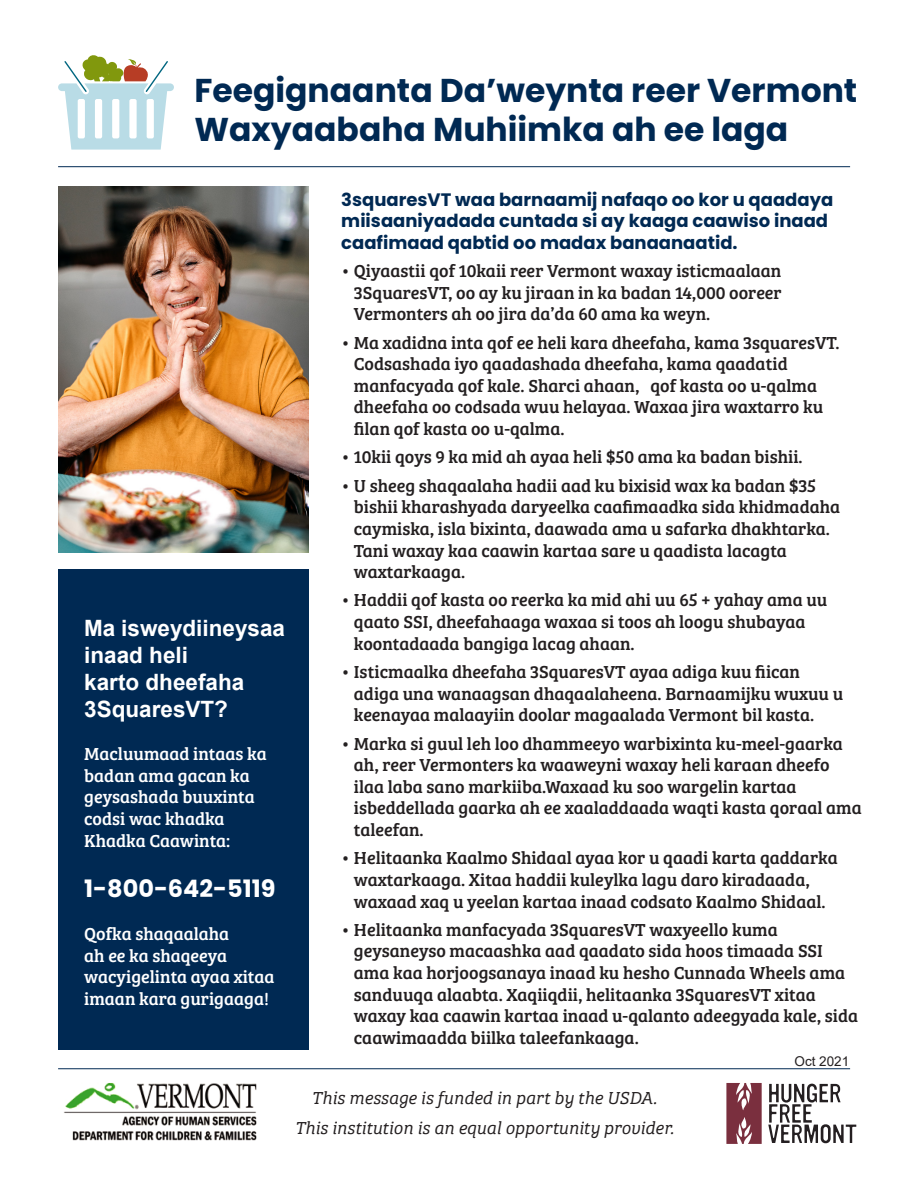
<style>
.page{position:relative;width:918px;height:1188px;background:#fff}
.page>*{position:absolute;margin:0;border:0;box-sizing:border-box;transform-origin:0 0}
.t1{font:700 33px/39px "Poppins";color:#002953}
.t2{font:700 24px "Poppins";color:#fff}
.t3{font:700 22.5px/27px "Arial";color:#fff}
.t4{font:18px/21.6px "Bree Serif";color:#231f20}
.t5{font:18px/21.6px "Bree Serif";color:#fff}
.t6{font:700 18px/21.6px "Poppins";color:#002953}
.t7{font:italic 18px "Bree Serif Lt";color:#231f20}
.t8{font:13.5px "Arial";color:#231f20}
</style>
<div class="page">
<svg style="left:58px;top:55px;width:116px;height:95px"></svg>
<img style="left:58px;top:187px;width:251px;height:365px">
<hr style="left:58px;top:166px;width:792px;height:1px;background:#002953">
<hr style="left:58px;top:1068px;width:792px;height:1px;background:#002953">
<div style="left:58px;top:570px;width:251px;height:480px;background:#002953"></div>
<img style="left:64px;top:1083px;width:192px;height:58px">
<svg style="left:768px;top:1084px;width:88px;height:59px"></svg>
<svg style="left:726px;top:1083px;width:36px;height:61px;background:#91535f"></svg>
<p class="t1" style="left:194px;top:71px;width:664px">Feegignaanta Da’weynta reer Vermont<br>Waxyaabaha Muhiimka ah ee laga</p>
<p class="t3" style="left:84px;top:615px;width:202px">Ma isweydiineysaa inaad heli<br>karto dheefaha<br>3SquaresVT?</p>
<p class="t5" style="left:84px;top:742px;width:184px">Macluumaad intaas ka badan ama gacan ka geysashada buuxinta codsi wac khadka<br>Khadka Caawinta:</p>
<p class="t2" style="left:84px;top:875px;width:193px">1-800-642-5119</p>
<p class="t5" style="left:84px;top:922px;width:192px">Qofka shaqaalaha<br>ah ee ka shaqeeya wacyigelinta ayaa xitaa imaan kara gurigaaga!</p>
<p class="t6" style="left:341px;top:189px;width:494px">3squaresVT waa barnaamij nafaqo oo kor u qaadaya miisaaniyadada cuntada si ay kaaga caawiso inaad caafimaad qabtid oo madax banaanaatid.</p>
<p class="t4" style="left:354px;top:259px;width:429px;text-align:justify;text-indent:-13px">• Qiyaastii qof 10kaii reer Vermont waxay isticmaalaan 3SquaresVT, oo ay ku jiraan in ka badan 14,000 ooreer Vermonters ah oo jira da’da 60 ama ka weyn.</p>
<p class="t4" style="left:354px;top:331px;width:487px;text-indent:-13px">• Ma xadidna inta qof ee heli kara dheefaha, kama 3squaresVT.<br>Codsashada iyo qaadashada dheefaha, kama qaadatid manfacyada qof kale. Sharci ahaan, qof kasta oo u-qalma dheefaha oo codsada wuu helayaa. Waxaa jira waxtarro ku filan qof kasta oo u-qalma.</p>
<p class="t4" style="left:341px;top:445px;width:463px">• 10kii qoys 9 ka mid ah ayaa heli $50 ama ka badan bishii.</p>
<p class="t4" style="left:354px;top:474px;width:488px;text-indent:-13px">• U sheeg shaqaalaha hadii aad ku bixisid wax ka badan $35 bishii kharashyada daryeelka caafimaadka sida khidmadaha caymiska, isla bixinta, daawada ama u safarka dhakhtarka.<br>Tani waxay kaa caawin kartaa sare u qaadista lacagta waxtarkaaga.</p>
<p class="t4" style="left:354px;top:588px;width:475px;text-indent:-13px">• Haddii qof kasta oo reerka ka mid ahi uu 65 + yahay ama uu qaato SSI, dheefahaaga waxaa si toos ah loogu shubayaa koontadaada bangiga lacag ahaan.</p>
<p class="t4" style="left:354px;top:660px;width:491px;text-indent:-13px">• Isticmaalka dheefaha 3SquaresVT ayaa adiga kuu fiican adiga una wanaagsan dhaqaalaheena. Barnaamijku wuxuu u keenayaa malaayiin doolar magaalada Vermont bil kasta.</p>
<p class="t4" style="left:354px;top:732px;width:509px;text-indent:-13px">• Marka si guul leh loo dhammeeyo warbixinta ku-meel-gaarka ah, reer Vermonters ka waaweyni waxay heli karaan dheefo ilaa laba sano markiiba.Waxaad ku soo wargelin kartaa isbeddellada gaarka ah ee xaaladdaada waqti kasta qoraal ama taleefan.</p>
<p class="t4" style="left:354px;top:846px;width:485px;text-indent:-13px">• Helitaanka Kaalmo Shidaal ayaa kor u qaadi karta qaddarka waxtarkaaga. Xitaa haddii kuleylka lagu daro kiradaada, waxaad xaq u yeelan kartaa inaad codsato Kaalmo Shidaal.</p>
<p class="t4" style="left:354px;top:918px;width:506px;text-indent:-13px">• Helitaanka manfacyada 3SquaresVT waxyeello kuma geysaneyso macaashka aad qaadato sida hoos timaada SSI ama kaa horjoogsanaya inaad ku hesho Cunnada Wheels ama sanduuqa alaabta. Xaqiiqdii, helitaanka 3SquaresVT xitaa waxay kaa caawin kartaa inaad u-qalanto adeegyada kale, sida caawimaadda biilka taleefankaaga.</p>
<p class="t7" style="left:312px;top:1085px;width:347px">This message is funded in part by the USDA.</p>
<p class="t7" style="left:295px;top:1115px;width:381px">This institution is an equal opportunity provider.</p>
<p class="t8" style="left:795px;top:1052px;width:56px">Oct 2021</p>
</div>
